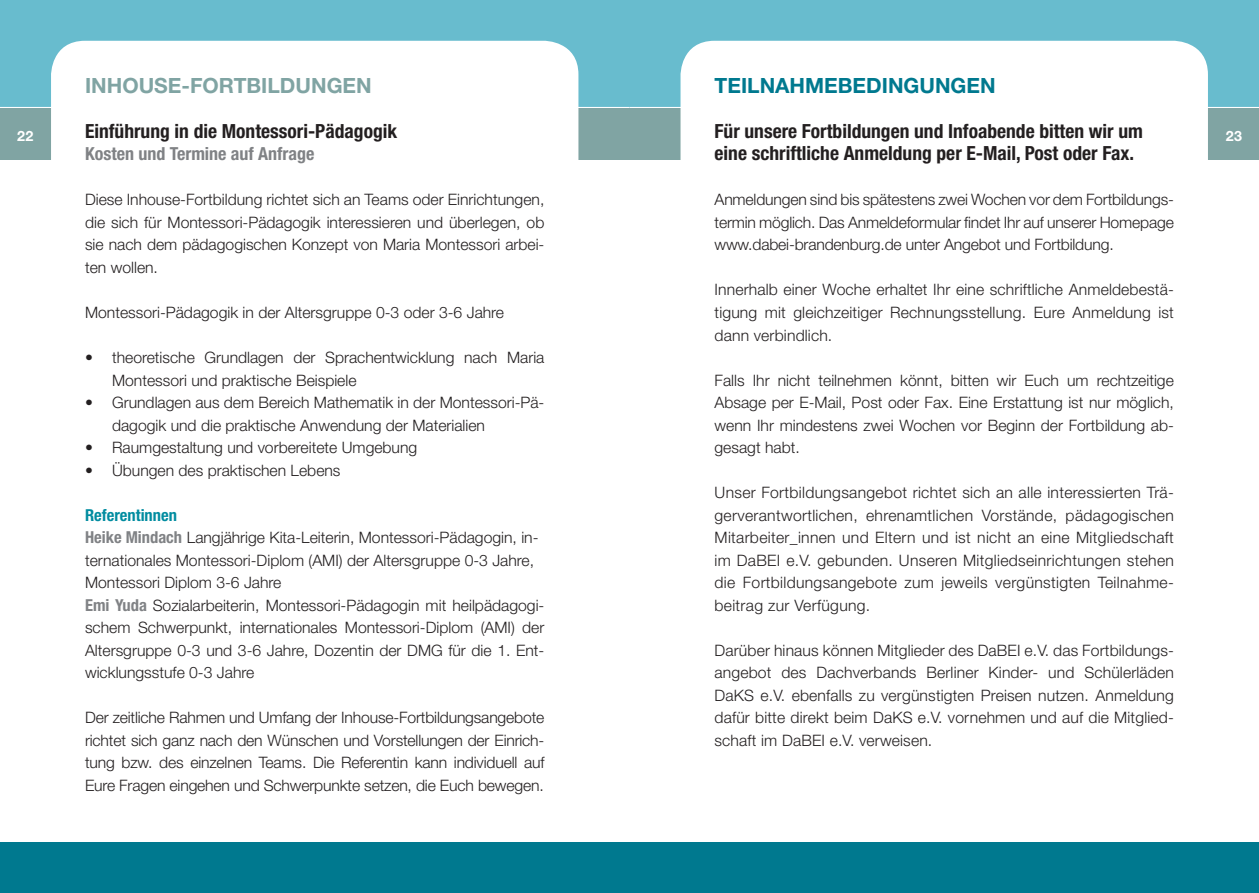
<style>
.page{position:relative;width:1259px;height:893px;background:#fff}
.page>*{position:absolute;margin:0;border:0;box-sizing:border-box;transform-origin:0 0}
.t1{font:700 21px "Helvetica Neue";color:#80a4a3}
.t2{font:700 21px "Helvetica Neue";color:#00798f}
.t3{font:700 condensed 19.5px/22.5px "Helvetica Neue";color:#231f20}
.t4{font:700 condensed 18px "Helvetica Neue";color:#808285}
.t5{font:700 condensed 16.5px "Helvetica Neue";color:#008ca0}
.t6{font:300 15.75px/22.5px "Helvetica Neue";color:#231f20;text-align:justify}
.t7{font:700 14.25px "Helvetica Neue";color:#fff}
.s1{font-weight:700;font-stretch:condensed;font-size:16.5px;color:#808285}
</style>
<div class="page">
<div style="left:629px;top:0;width:630px;height:159px;background:#68bcce"></div>
<div style="left:0;top:0;width:629px;height:159px;background:#68bcce"></div>
<div style="left:0;top:842px;width:629px;height:51px;background:#00798f"></div>
<div style="left:629px;top:842px;width:630px;height:51px;background:#00798f"></div>
<hr style="left:629px;top:107px;width:630px;height:1px;background:#fff">
<hr style="left:0;top:107px;width:629px;height:1px;background:#fff">
<div style="left:0;top:108px;width:629px;height:51px;background:#80a4a3"></div>
<div style="left:629px;top:108px;width:630px;height:51px;background:#80a4a3"></div>
<div style="left:680px;top:41px;width:528px;height:601px;background:#fff;border-radius:34px"></div>
<div style="left:51px;top:41px;width:527px;height:601px;background:#fff;border-radius:34px"></div>
<h1 class="t1" style="left:85px;top:72px;width:288px">INHOUSE-FORTBILDUNGEN</h1>
<p class="t3" style="left:85px;top:120px;width:314px">Einführung in die Montessori-Pädagogik</p>
<p class="t4" style="left:85px;top:143px;width:231px">Kosten und Termine auf Anfrage</p>
<p class="t6" style="left:85px;top:188px;width:461px">Diese Inhouse-Fortbildung richtet sich an Teams oder Einrichtungen, die sich für Montessori-Pädagogik interessieren und überlegen, ob sie nach dem pädagogischen Konzept von Maria Montessori arbei&shy;ten wollen.</p>
<p class="t6" style="left:85px;top:301px;width:420px">Montessori-Pädagogik in der Altersgruppe 0-3 oder 3-6 Jahre</p>
<p class="t6" style="left:112px;top:346px;width:434px;text-indent:-27px">• theoretische Grundlagen der Sprachentwicklung nach Maria<br>Montessori und praktische Beispiele</p>
<p class="t6" style="left:112px;top:391px;width:434px;text-indent:-27px">• Grundlagen aus dem Bereich Mathematik in der Montessori-Pä&shy;dagogik und die praktische Anwendung der Materialien</p>
<p class="t6" style="left:85px;top:436px;width:334px">• Raumgestaltung und vorbereitete Umgebung</p>
<p class="t6" style="left:85px;top:458px;width:257px">• Übungen des praktischen Lebens</p>
<p class="t5" style="left:85px;top:505px;width:93px">Referentinnen</p>
<p class="t6" style="left:85px;top:526px;width:461px;text-align:left"><span class="s1">Heike Mindach</span> Langjährige Kita-Leiterin, Montessori-Pädagogin, in&shy;ternationales Montessori-Diplom (AMI) der Altersgruppe 0-3 Jahre, Montessori Diplom 3-6 Jahre<br><span class="s1">Emi Yuda</span> Sozialarbeiterin, Montessori-Pädagogin mit heilpädagogi&shy;schem Schwerpunkt, internationales Montessori-Diplom (AMI) der Altersgruppe 0-3 und 3-6 Jahre, Dozentin der DMG für die 1. Ent&shy;wicklungsstufe 0-3 Jahre</p>
<p class="t6" style="left:85px;top:706px;width:461px">Der zeitliche Rahmen und Umfang der Inhouse-Fortbildungsangebote richtet sich ganz nach den Wünschen und Vorstellungen der Einrich&shy;tung bzw. des einzelnen Teams. Die Referentin kann individuell auf Eure Fragen eingehen und Schwerpunkte setzen, die Euch bewegen.</p>
<h1 class="t2" style="left:714px;top:72px;width:283px">TEILNAHMEBEDINGUNGEN</h1>
<p class="t3" style="left:714px;top:120px;width:430px">Für unsere Fortbildungen und Infoabende bitten wir um eine schriftliche Anmeldung per E-Mail, Post oder Fax.</p>
<p class="t6" style="left:714px;top:188px;width:461px">Anmeldungen sind bis spätestens zwei Wochen vor dem Fortbildungs&shy;termin möglich. Das Anmeldeformular findet Ihr auf unserer Homepage www.dabei-brandenburg.de unter Angebot und Fortbildung.</p>
<p class="t6" style="left:714px;top:278px;width:461px">Innerhalb einer Woche erhaltet Ihr eine schriftliche Anmeldebestä&shy;tigung mit gleichzeitiger Rechnungsstellung. Eure Anmeldung ist dann verbindlich.</p>
<p class="t6" style="left:714px;top:368px;width:461px">Falls Ihr nicht teilnehmen könnt, bitten wir Euch um rechtzeitige Absage per E-Mail, Post oder Fax. Eine Erstattung ist nur möglich, wenn Ihr mindestens zwei Wochen vor Beginn der Fortbildung ab&shy;gesagt habt.</p>
<p class="t6" style="left:714px;top:481px;width:461px">Unser Fortbildungsangebot richtet sich an alle interessierten Trä&shy;gerverantwortlichen, ehrenamtlichen Vorstände, pädagogischen Mitarbeiter_innen und Eltern und ist nicht an eine Mitgliedschaft im DaBEI e.V. gebunden. Unseren Mitgliedseinrichtungen stehen die Fortbildungsangebote zum jeweils vergünstigten Teilnahme&shy;beitrag zur Verfügung.</p>
<p class="t6" style="left:714px;top:638px;width:461px">Darüber hinaus können Mitglieder des DaBEI e.V. das Fortbildungs&shy;angebot des Dachverbands Berliner Kinder- und Schülerläden DaKS e.V. ebenfalls zu vergünstigten Preisen nutzen. Anmeldung dafür bitte direkt beim DaKS e.V. vornehmen und auf die Mitglied&shy;schaft im DaBEI e.V. verweisen.</p>
<p class="t7" style="left:17px;top:127px;width:18px">22</p>
<p class="t7" style="left:1225px;top:127px;width:18px">23</p>
</div>
